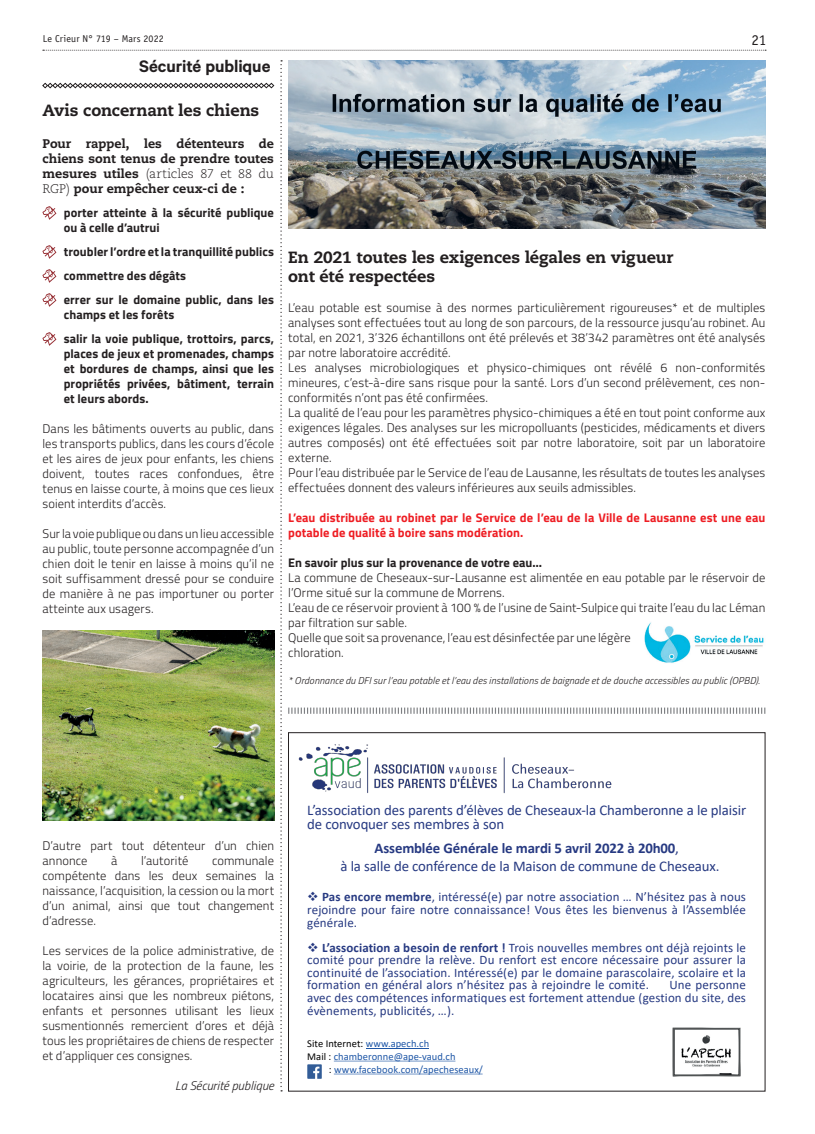
<style>
.page{position:relative;width:815px;height:1134px;background:#fff}
.page>*{position:absolute;margin:0;border:0;box-sizing:border-box;transform-origin:0 0}
.t1{font:600 18.75px "Calibre";letter-spacing:-.005em;color:#231f20}
.t2{font:800 16.25px/19.5px "Caecilia LT Std";letter-spacing:-.005em;color:#231f20}
.t3{font:15px "Officina Sans Std";color:#231f20}
.t4{font:14.88px/14.2px "Calibri";letter-spacing:-.01em;color:#273a82}
.t5{font:13px/12.6px "Calibri";letter-spacing:.01em;color:#273a82;text-align:justify}
.t6{font:300 12.5px/15px "Titillium";letter-spacing:.005em;color:#231f20;text-align:justify}
.t7{font:700 12.5px/15px "Titillium";letter-spacing:.005em;color:#231f20}
.t8{font:800 12.5px/15px "Caecilia LT Std";color:#231f20;text-align:justify}
.t9{font:700 12.5px/15px "Titillium";letter-spacing:.005em;color:#ee1d23}
.t10{font:italic 300 12.5px "Titillium";letter-spacing:.005em;color:#231f20}
.t11{font:10.5px "Calibri";letter-spacing:.005em;color:#1e56a6}
.t12{font:10.5px "Calibri";color:#000001}
.t13{font:italic 300 10px "Titillium";letter-spacing:.015em;color:#231f20}
.t14{font:10px "Officina Sans Std";letter-spacing:.01em;color:#231f20}
.s1{font-weight:300}
.s2{font-weight:700}
.s3{color:#1e56a6}
.s4{color:#000001}
</style>
<div class="page">
<svg style="left:43px;top:50px;width:723px;height:1px"></svg>
<svg style="left:288px;top:707px;width:477px;height:7px"></svg>
<img style="left:288px;top:60px;width:477px;height:168px">
<img style="left:644px;top:622px;width:120px;height:41px">
<svg style="left:280px;top:60px;width:2px;height:1031px"></svg>
<hr style="left:366px;top:1048px;width:63px;height:1px;background:#1e56a6">
<svg style="left:334px;top:1061px;width:121px;height:1px"></svg>
<svg style="left:334px;top:1074px;width:149px;height:1px"></svg>
<img style="left:673px;top:1028px;width:68px;height:48px">
<img style="left:307px;top:1064px;width:15px;height:15px">
<img style="left:298px;top:744px;width:314px;height:50px">
<svg style="left:42px;top:83px;width:232px;height:5px"></svg>
<svg style="left:43px;top:206px;width:13px;height:14px"></svg>
<svg style="left:43px;top:245px;width:13px;height:14px"></svg>
<svg style="left:43px;top:269px;width:13px;height:14px"></svg>
<svg style="left:43px;top:293px;width:13px;height:14px"></svg>
<svg style="left:43px;top:332px;width:13px;height:14px"></svg>
<img style="left:43px;top:631px;width:231px;height:189px">
<p class="t14" style="left:43px;top:32px;width:123px">Le Crieur N° 719 – Mars 2022</p>
<p class="t3" style="left:751px;top:31px;width:16px">21</p>
<h1 class="t1" style="left:139px;top:55px;width:133px">Sécurité publique</h1>
<h2 class="t2" style="left:43px;top:100px;width:218px">Avis concernant les chiens</h2>
<p class="t8" style="left:43px;top:136px;width:233px">Pour rappel, les détenteurs de chiens sont tenus de prendre toutes mesures utiles <span class="s1">(articles 87 et 88 du RGP)</span> pour empêcher ceux-ci de :</p>
<p class="t7" style="left:64px;top:205px;width:212px">porter atteinte à la sécurité publique ou à celle d’autrui</p>
<p class="t7" style="left:64px;top:239px;width:212px;line-height:24px">troubler l’ordre et la tranquillité publics commettre des dégâts<br>errer sur le domaine public, dans les</p>
<p class="t7" style="left:64px;top:302px;width:212px;line-height:24px">champs et les forêts<br>salir la voie publique, trottoirs, parcs,</p>
<p class="t7" style="left:64px;top:346px;width:212px;text-align:justify">places de jeux et promenades, champs et bordures de champs, ainsi que les propriétés privées, bâtiment, terrain et leurs abords.</p>
<p class="t6" style="left:43px;top:421px;width:233px">Dans les bâtiments ouverts au public, dans les transports publics, dans les cours d’école et les aires de jeux pour enfants, les chiens doivent, toutes races confondues, être tenus en laisse courte, à moins que ces lieux soient interdits d’accès.</p>
<p class="t6" style="left:43px;top:526px;width:233px">Sur la voie publique ou dans un lieu accessible au public, toute personne accompagnée d’un chien doit le tenir en laisse à moins qu’il ne soit suffisamment dressé pour se conduire de manière à ne pas importuner ou porter atteinte aux usagers.</p>
<h2 class="t2" style="left:288px;top:248px;width:387px">En 2021 toutes les exigences légales en vigueur ont été respectées</h2>
<p class="t6" style="left:288px;top:300px;width:479px;text-align:left">L’eau potable est soumise à des normes particulièrement rigoureuses* et de multiples analyses sont effectuées tout au long de son parcours, de la ressource jusqu’au robinet. Au total, en 2021, 3’326 échantillons ont été prélevés et 38’342 paramètres ont été analysés par notre laboratoire accrédité.<br>Les analyses microbiologiques et physico-chimiques ont révélé 6 non-conformités mineures, c’est-à-dire sans risque pour la santé. Lors d’un second prélèvement, ces non&shy;conformités n’ont pas été confirmées.<br>La qualité de l’eau pour les paramètres physico-chimiques a été en tout point conforme aux exigences légales. Des analyses sur les micropolluants (pesticides, médicaments et divers autres composés) ont été effectuées soit par notre laboratoire, soit par un laboratoire externe.<br>Pour l’eau distribuée par le Service de l’eau de Lausanne, les résultats de toutes les analyses effectuées donnent des valeurs inférieures aux seuils admissibles.</p>
<p class="t9" style="left:288px;top:510px;width:479px">L’eau distribuée au robinet par le Service de l’eau de la Ville de Lausanne est une eau potable de qualité à boire sans modération.</p>
<p class="t7" style="left:288px;top:555px;width:255px">En savoir plus sur la provenance de votre eau…</p>
<p class="t6" style="left:288px;top:570px;width:479px;text-align:left">La commune de Cheseaux-sur-Lausanne est alimentée en eau potable par le réservoir de l’Orme situé sur la commune de Morrens.<br>L’eau de ce réservoir provient à 100 % de l’usine de Saint-Sulpice qui traite l’eau du lac Léman par filtration sur sable.<br>Quelle que soit sa provenance, l’eau est désinfectée par une légère<br>chloration.</p>
<p class="t13" style="left:288px;top:674px;width:473px">* Ordonnance du DFI sur l’eau potable et l’eau des installations de baignade et de douche accessibles au public (OPBD).</p>
<p class="t6" style="left:43px;top:838px;width:233px">D’autre part tout détenteur d’un chien annonce</p>
<p class="t6" style="left:111px;top:853px;width:8px">à</p>
<p class="t6" style="left:141px;top:853px;width:49px">l’autorité</p>
<p class="t6" style="left:43px;top:853px;width:233px;text-indent:170px">communale compétente dans les deux semaines la naissance, l’acquisition, la cession ou la mort d’un animal, ainsi que tout changement d’adresse.</p>
<p class="t6" style="left:43px;top:943px;width:233px">Les services de la police administrative, de la voirie, de la protection de la faune, les agriculteurs, les gérances, propriétaires et locataires ainsi que les nombreux piétons, enfants et personnes utilisant les lieux susmentionnés remercient d’ores et déjà tous les propriétaires de chiens de respecter et d’appliquer ces consignes.</p>
<p class="t10" style="left:175px;top:1077px;width:100px">La Sécurité publique</p>
<p class="t4" style="left:307px;top:803px;width:441px">L’association des parents d’élèves de Cheseaux-la Chamberonne a le plaisir de convoquer ses membres à son</p>
<p class="t4" style="left:340px;top:839px;width:381px;line-height:17.9px;text-align:center"><span class="s2">Assemblée Générale le mardi 5 avril 2022 à 20h00</span>,<br>à la salle de conférence de la Maison de commune de Cheseaux.</p>
<p class="t5" style="left:307px;top:890px;width:440px">❖ <span class="s2">Pas encore membre</span>, intéressé(e) par notre association … N’hésitez pas à nous rejoindre pour faire notre connaissance! Vous êtes les bienvenus à l’Assemblée générale.</p>
<p class="t5" style="left:307px;top:941px;width:440px">❖ <span class="s2">L’association a besoin de renfort !</span> Trois nouvelles membres ont déjà rejoints le comité pour prendre la relève. Du renfort est encore nécessaire pour assurer la continuité de l’association. Intéressé(e) par le domaine parascolaire, scolaire et la formation en général alors n’hésitez pas à rejoindre le comité.</p>
<p class="t5" style="left:307px;top:978px;width:440px;text-indent:362px">Une personne avec des compétences informatiques est fortement attendue (gestion du site, des évènements, publicités, …).</p>
<p class="t12" style="left:307px;top:1036px;width:123px">Site Internet: <span class="s3">www.apech.ch</span></p>
<p class="t11" style="left:307px;top:1049px;width:150px"><span class="s4">Mail :</span> chamberonne@ape-vaud.ch</p>
<p class="t11" style="left:329px;top:1062px;width:156px"><span class="s4">:</span> www.facebook.com/apecheseaux/</p>
</div>
